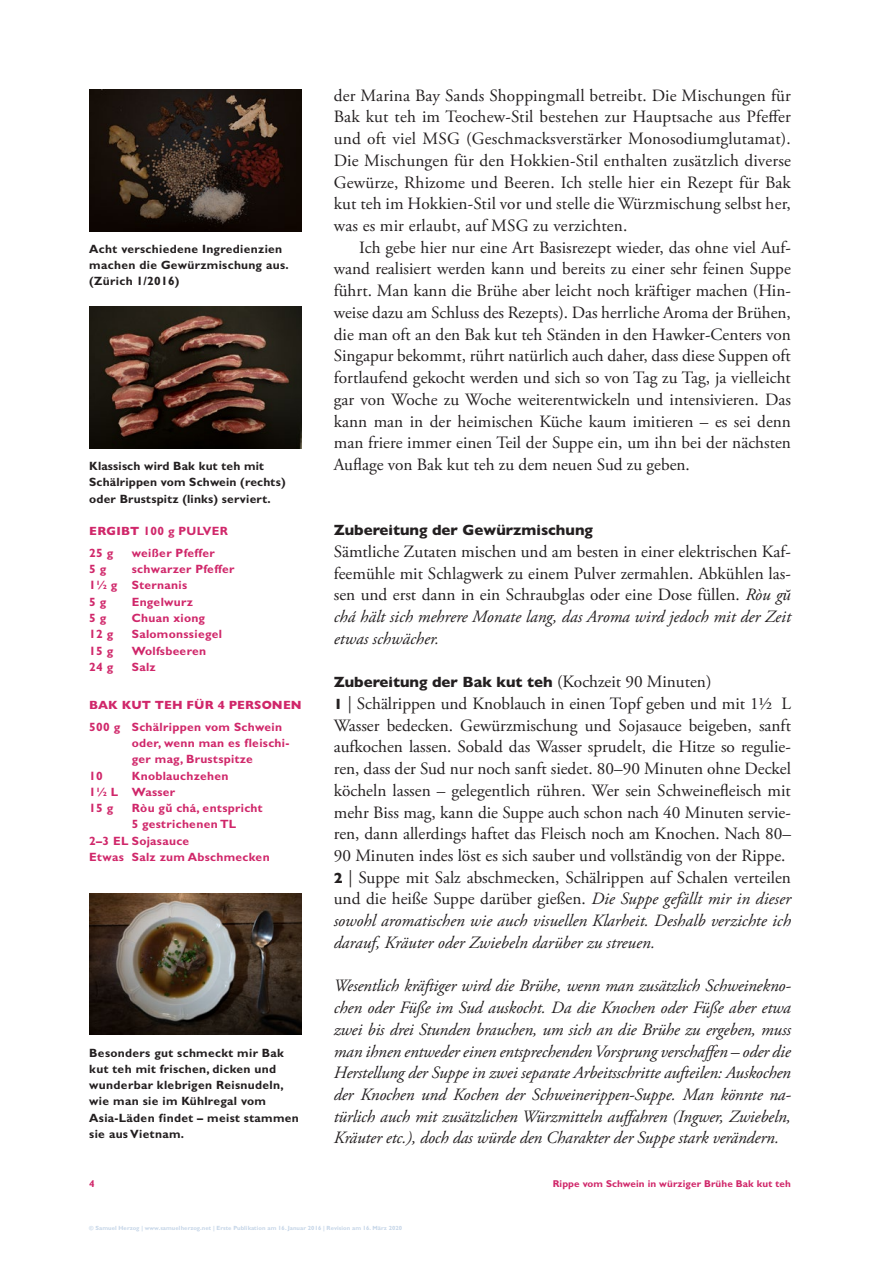
<style>
.page{position:relative;width:893px;height:1263px;background:#fff}
.page>*{position:absolute;margin:0;border:0;box-sizing:border-box;transform-origin:0 0}
.Lauftext_mit_Einzug{font:17.25px/21.8px "Adobe Garamond Pro";color:#231f20;text-align:justify}
.Zubereitung_-_11_5_R{font:italic 17.25px/21.8px "Adobe Garamond Pro";letter-spacing:-.01em;color:#231f20;text-align:justify}
.Zubereitung_-_11_5_R-2{font:17.25px/21.8px "Adobe Garamond Pro";color:#231f20;text-align:justify}
.Zubereitung_Titel{font:800 15px "Gill Sans MT Pro";color:#231f20}
.Bildlegende_-_8_Bold{font:700 12px/16.4px "Gill Sans MT Pro";letter-spacing:.025em;color:#231f20}
.Zutaten_-_8_Bold{font:700 12px/16.4px "Gill Sans MT Pro";letter-spacing:.025em;color:#d0276a}
.Zutaten_Titel_-_8_He{font:800 12px "Gill Sans MT Pro";letter-spacing:.015em;color:#d0276a}
.Zutaten_Titel_-_8_He-2{font:700 12px "Gill Sans MT Pro";letter-spacing:.025em;color:#d0276a}
.t1{font:700 9.9px "Gill Sans MT Pro";letter-spacing:.01em;color:#d0276a}
.Copyright_-_4_Heavy{font:700 6px "Gill Sans MT Pro";letter-spacing:.01em;color:#c6d6e8}
.s1{font-weight:800}
.s2{font-style:italic}
.s3{font-family:"Times New Roman";font-style:italic;font-size:15.6px}
.s4{font-family:"Adobe Garamond Pro";font-weight:400;font-size:17.25px}
.s5{font-family:"Gill Sans MT Pro";font-weight:800;font-size:15px}
.s6{font-family:"Gill Sans MT Pro";font-weight:800;font-style:normal;font-size:15px}
.s7{font-style:normal}
</style>
<div class="page">
<img style="left:89px;top:89px;width:213px;height:142px">
<img style="left:89px;top:306px;width:213px;height:142px">
<img style="left:89px;top:893px;width:213px;height:142px">
<p class="Bildlegende_-_8_Bold" style="left:89px;top:240px;width:201px">Acht verschiedene Ingredienzien machen die Gewürzmischung aus. (Zürich 1/2016)</p>
<p class="Lauftext_mit_Einzug" style="left:334px;top:85px;width:459px">der Marina Bay Sands Shoppingmall betreibt. Die Mischungen für Bak kut teh im Teochew-Stil bestehen zur Hauptsache aus Pfeffer und oft viel MSG (Geschmacksverstärker Monosodiumglutamat).<br>Die Mischungen für den Hokkien-Stil enthalten zusätzlich diverse Gewürze, Rhizome und Beeren. Ich stelle hier ein Rezept für Bak kut teh im Hokkien-Stil vor und stelle die Würzmischung selbst her, was es mir erlaubt, auf MSG zu verzichten.</p>
<p class="Lauftext_mit_Einzug" style="left:334px;top:237px;width:459px;text-indent:26px">Ich gebe hier nur eine Art Basisrezept wieder, das ohne viel Auf&shy;wand realisiert werden kann und bereits zu einer sehr feinen Suppe führt. Man kann die Brühe aber leicht noch kräftiger machen (Hin&shy;weise dazu am Schluss des Rezepts). Das herrliche Aroma der Brühen, die man oft an den Bak kut teh Ständen in den Hawker-Centers von Singapur bekommt, rührt natürlich auch daher, dass diese Suppen oft fortlaufend gekocht werden und sich so von Tag zu Tag, ja vielleicht gar von Woche zu Woche weiterentwickeln und intensivieren. Das kann man in der heimischen Küche kaum imitieren – es sei denn man friere immer einen Teil der Suppe ein, um ihn bei der nächsten</p>
<p class="Bildlegende_-_8_Bold" style="left:89px;top:457px;width:176px">Klassisch wird Bak kut teh mit</p>
<p class="Lauftext_mit_Einzug" style="left:334px;top:454px;width:358px">Auflage von Bak kut teh zu dem neuen Sud zu geben.</p>
<p class="Bildlegende_-_8_Bold" style="left:89px;top:474px;width:198px">Schälrippen vom Schwein (rechts) oder Brustspitz (links) serviert.</p>
<p class="Zutaten_Titel_-_8_He-2" style="left:89px;top:524px;width:140px"><span class="s1">ERGIBT</span> 100 g PULVER</p>
<p class="Zutaten_-_8_Bold" style="left:89px;top:544px;width:25px">25 g</p>
<p class="Zutaten_-_8_Bold" style="left:132px;top:544px;width:84px">weißer Pfeffer</p>
<p class="Zutaten_-_8_Bold" style="left:89px;top:561px;width:19px">5 g</p>
<p class="Zutaten_-_8_Bold" style="left:132px;top:561px;width:104px">schwarzer Pfeffer</p>
<p class="Zutaten_-_8_Bold" style="left:89px;top:577px;width:99px">11/2 g Sternanis</p>
<p class="Zutaten_-_8_Bold" style="left:89px;top:593px;width:19px">5 g</p>
<p class="Zutaten_-_8_Bold" style="left:132px;top:593px;width:63px">Engelwurz</p>
<p class="Zutaten_-_8_Bold" style="left:89px;top:609px;width:19px">5 g</p>
<p class="Zutaten_-_8_Bold" style="left:132px;top:609px;width:75px">Chuan xiong</p>
<p class="Zutaten_-_8_Bold" style="left:89px;top:626px;width:25px">12 g</p>
<p class="Zutaten_-_8_Bold" style="left:132px;top:626px;width:92px">Salomonssiegel</p>
<p class="Zutaten_-_8_Bold" style="left:89px;top:642px;width:25px">15 g</p>
<p class="Zutaten_-_8_Bold" style="left:132px;top:642px;width:76px">Wolfsbeeren</p>
<p class="Zutaten_-_8_Bold" style="left:89px;top:658px;width:25px">24 g</p>
<p class="Zutaten_-_8_Bold" style="left:132px;top:658px;width:25px">Salz</p>
<p class="Zutaten_Titel_-_8_He" style="left:89px;top:698px;width:214px">BAK KUT TEH FÜR 4 PERSONEN</p>
<p class="Zutaten_-_8_Bold" style="left:132px;top:718px;width:159px;text-indent:-43px">500 g Schälrippen vom Schwein oder, wenn man es fleischi&shy;ger mag, Brustspitze</p>
<p class="Zutaten_-_8_Bold" style="left:89px;top:767px;width:15px">10</p>
<p class="Zutaten_-_8_Bold" style="left:132px;top:767px;width:98px">Knoblauchzehen</p>
<p class="Zutaten_-_8_Bold" style="left:89px;top:783px;width:88px">11/2 L Wasser</p>
<p class="Zutaten_-_8_Bold" style="left:89px;top:800px;width:25px">15 g</p>
<p class="Zutaten_-_8_Bold" style="left:132px;top:800px;width:133px">Ròu gŭ chá, entspricht<br>5 gestrichenen TL</p>
<p class="Zutaten_-_8_Bold" style="left:89px;top:832px;width:102px">2–3 EL Sojasauce</p>
<p class="Zutaten_-_8_Bold" style="left:89px;top:848px;width:182px">Etwas Salz zum Abschmecken</p>
<p class="Bildlegende_-_8_Bold" style="left:89px;top:1044px;width:211px">Besonders gut schmeckt mir Bak kut teh mit frischen, dicken und wunderbar klebrigen Reisnudeln, wie man sie im Kühlregal vom<br>Asia-Läden findet – meist stammen sie aus Vietnam.</p>
<p class="Zubereitung_Titel" style="left:334px;top:521px;width:261px">Zubereitung der Gewürzmischung</p>
<p class="Zubereitung_-_11_5_R-2" style="left:334px;top:541px;width:459px">Sämtliche Zutaten mischen und am besten in einer elektrischen Kaf&shy;feemühle mit Schlagwerk zu einem Pulver zermahlen. Abkühlen las&shy;sen und erst dann in ein Schraubglas oder eine Dose füllen. <span class="s2">Ròu g</span><span class="s3">ŭ </span><span class="s2">chá hält sich mehrere Monate lang, das Aroma wird jedoch mit der Zeit etwas schwächer.</span></p>
<p class="Zubereitung_Titel" style="left:334px;top:673px;width:379px">Zubereitung der Bak kut teh <span class="s4">(Kochzeit 90 Minuten)</span></p>
<p class="Zubereitung_-_11_5_R-2" style="left:334px;top:693px;width:459px"><span class="s5">1</span> | Schälrippen und Knoblauch in einen Topf geben und mit 11/2 L Wasser bedecken. Gewürzmischung und Sojasauce beigeben, sanft aufkochen lassen. Sobald das Wasser sprudelt, die Hitze so regulie&shy;ren, dass der Sud nur noch sanft siedet. 80–90 Minuten ohne Deckel köcheln lassen – gelegentlich rühren. Wer sein Schweinefleisch mit mehr Biss mag, kann die Suppe auch schon nach 40 Minuten servie&shy;ren, dann allerdings haftet das Fleisch noch am Knochen. Nach 80– 90 Minuten indes löst es sich sauber und vollständig von der Rippe.</p>
<p class="Zubereitung_-_11_5_R" style="left:334px;top:867px;width:459px"><span class="s6">2</span> <span class="s7">| Suppe mit Salz abschmecken, Schälrippen auf Schalen verteilen und die heiße Suppe darüber gießen.</span> Die Suppe gefällt mir in dieser sowohl aromatischen wie auch visuellen Klarheit. Deshalb verzichte ich darauf, Kräuter oder Zwiebeln darüber zu streuen.</p>
<p class="Zubereitung_-_11_5_R" style="left:334px;top:975px;width:459px">Wesentlich kräftiger wird die Brühe, wenn man zusätzlich Schweinekno&shy;chen oder Füße im Sud auskocht. Da die Knochen oder Füße aber etwa zwei bis drei Stunden brauchen, um sich an die Brühe zu ergeben, muss man ihnen entweder einen entsprechenden Vorsprung verschaffen – oder die Herstellung der Suppe in zwei separate Arbeitsschritte aufteilen: Auskochen der Knochen und Kochen der Schweinerippen-Suppe. Man könnte na&shy;türlich auch mit zusätzlichen Würzmitteln auffahren (Ingwer, Zwiebeln, Kräuter etc.), doch das würde den Charakter der Suppe stark verändern.</p>
<p class="t1" style="left:89px;top:1177px;width:7px">4</p>
<p class="t1" style="left:553px;top:1177px;width:240px">Rippe vom Schwein in würziger Brühe Bak kut teh</p>
<p class="Copyright_-_4_Heavy" style="left:89px;top:1224px;width:314px">© Samuel Herzog | www.samuelherzog.net | Erste Publikation am 16. Januar 2016 | Revision am 16. März 2020</p>
</div>
